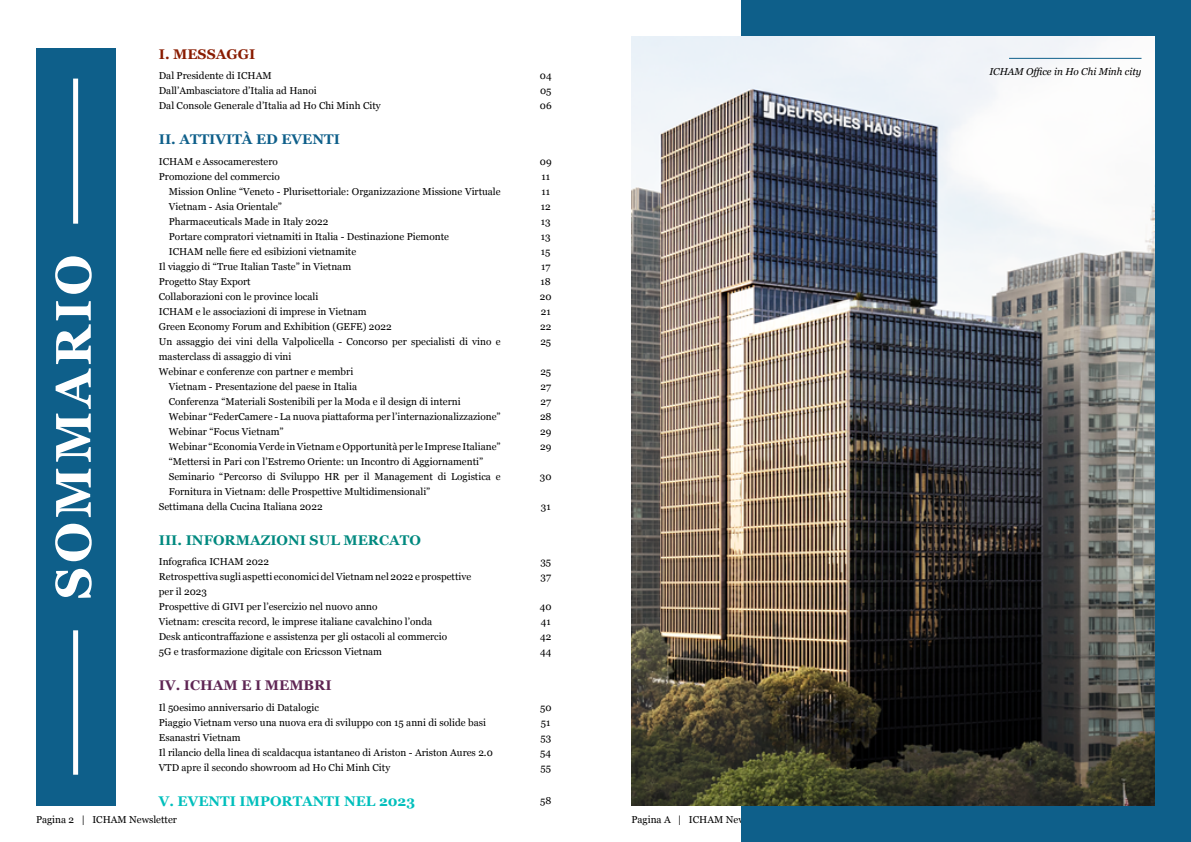
<style>
.page{position:relative;width:1191px;height:842px;background:#fff}
.page>*{position:absolute;margin:0;border:0;box-sizing:border-box;transform-origin:0 0}
.t1{font:700 50px "Georgia";letter-spacing:.08em;color:#fff}
.t2{font:700 14px "Georgia";color:#00897f}
.t3{font:700 14px "Georgia";color:#00bfbc}
.t4{font:700 14px "Georgia";color:#0e5f8a}
.t5{font:700 14px "Georgia";color:#5f2654}
.t6{font:700 14px "Georgia";color:#891b00}
.t7{font:10px/15px "Georgia";color:#000}
.t8{font:italic 10px "Georgia";color:#000}
</style>
<div class="page">
<div style="left:36px;top:48px;width:79px;height:758px;background:#0e5f8a"></div>
<div style="left:741px;top:0;width:450px;height:842px;background:#0e5f8a"></div>
<img style="left:631px;top:36px;width:524px;height:770px">
<div style="left:73px;top:630px;width:5px;height:145px;background:#fff"></div>
<div style="left:73px;top:79px;width:5px;height:145px;background:#fff"></div>
<hr style="left:1009px;top:58px;width:132px;height:1px;background:#0e5f8a">
<h1 class="t1" style="left:36px;top:599px;width:346px;rotate:-90deg">SOMMARIO</h1>
<h2 class="t6" style="left:159px;top:43px;width:98px">I. MESSAGGI</h2>
<p class="t7" style="left:159px;top:68px;width:223px">Dal Presidente di ICHAM<br>Dall’Ambasciatore d’Italia ad Hanoi<br>Dal Console Generale d’Italia ad Ho Chi Minh City</p>
<p class="t7" style="left:540px;top:68px;width:13px;text-align:justify">04<br>05<br>06</p>
<h2 class="t4" style="left:159px;top:129px;width:183px">II. ATTIVITÀ ED EVENTI</h2>
<p class="t7" style="left:159px;top:153px;width:121px">ICHAM e Assocamerestero</p>
<p class="t7" style="left:159px;top:168px;width:122px">Promozione del commercio</p>
<p class="t7" style="left:169px;top:183px;width:333px">Mission Online “Veneto - Plurisettoriale: Organizzazione Missione Virtuale</p>
<p class="t7" style="left:169px;top:198px;width:115px">Vietnam - Asia Orientale”</p>
<p class="t7" style="left:169px;top:213px;width:161px">Pharmaceuticals Made in Italy 2022</p>
<p class="t7" style="left:169px;top:228px;width:282px">Portare compratori vietnamiti in Italia - Destinazione Piemonte</p>
<p class="t7" style="left:169px;top:243px;width:189px">ICHAM nelle fiere ed esibizioni vietnamite</p>
<p class="t7" style="left:159px;top:258px;width:194px">Il viaggio di “True Italian Taste” in Vietnam</p>
<p class="t7" style="left:159px;top:273px;width:93px">Progetto Stay Export</p>
<p class="t7" style="left:159px;top:288px;width:161px">Collaborazioni con le province locali</p>
<p class="t7" style="left:159px;top:303px;width:209px">ICHAM e le associazioni di imprese in Vietnam</p>
<p class="t7" style="left:159px;top:318px;width:234px">Green Economy Forum and Exhibition (GEFE) 2022</p>
<p class="t7" style="left:159px;top:333px;width:343px">Un assaggio dei vini della Valpolicella - Concorso per specialisti di vino e</p>
<p class="t7" style="left:159px;top:348px;width:134px">masterclass di assaggio di vini</p>
<p class="t7" style="left:159px;top:363px;width:196px">Webinar e conferenze con partner e membri</p>
<p class="t7" style="left:169px;top:378px;width:190px">Vietnam - Presentazione del paese in Italia</p>
<p class="t7" style="left:169px;top:393px;width:293px">Conferenza “Materiali Sostenibili per la Moda e il design di interni</p>
<p class="t7" style="left:169px;top:408px;width:333px">Webinar “FederCamere - La nuova piattaforma per l’internazionalizzazione”</p>
<p class="t7" style="left:169px;top:423px;width:116px">Webinar “Focus Vietnam”</p>
<p class="t7" style="left:169px;top:438px;width:333px">Webinar “Economia Verde in Vietnam e Opportunità per le Imprese Italiane”</p>
<p class="t7" style="left:169px;top:453px;width:316px">“Mettersi in Pari con l’Estremo Oriente: un Incontro di Aggiornamenti”</p>
<p class="t7" style="left:169px;top:468px;width:333px">Seminario “Percorso di Sviluppo HR per il Management di Logistica e</p>
<p class="t7" style="left:169px;top:483px;width:263px">Fornitura in Vietnam: delle Prospettive Multidimensionali”</p>
<p class="t7" style="left:159px;top:498px;width:165px">Settimana della Cucina Italiana 2022</p>
<p class="t7" style="left:540px;top:153px;width:13px">09<br>11<br>11<br>12<br>13<br>13<br>15<br>17<br>18<br>20<br>21<br>22<br>25</p>
<p class="t7" style="left:540px;top:363px;width:13px;text-align:justify">25<br>27<br>27<br>28<br>29<br>29</p>
<p class="t7" style="left:540px;top:468px;width:13px">30</p>
<p class="t7" style="left:541px;top:498px;width:11px">31</p>
<h2 class="t2" style="left:159px;top:529px;width:263px">III. INFORMAZIONI SUL MERCATO</h2>
<p class="t7" style="left:159px;top:554px;width:314px">Infografica ICHAM 2022<br>Retrospettiva sugli aspetti economici del Vietnam nel 2022 e prospettive per il 2023<br>Prospettive di GIVI per l’esercizio nel nuovo anno<br>Vietnam: crescita record, le imprese italiane cavalchino l’onda<br>Desk anticontraffazione e assistenza per gli ostacoli al commercio<br>5G e trasformazione digitale con Ericsson Vietnam</p>
<p class="t7" style="left:540px;top:554px;width:12px">35<br>37</p>
<p class="t7" style="left:540px;top:599px;width:13px;text-align:justify">40<br>41<br>42<br>44</p>
<h2 class="t5" style="left:159px;top:675px;width:174px">IV. ICHAM E I MEMBRI</h2>
<p class="t7" style="left:159px;top:700px;width:335px">Il 50esimo anniversario di Datalogic<br>Piaggio Vietnam verso una nuova era di sviluppo con 15 anni di solide basi Esanastri Vietnam<br>Il rilancio della linea di scaldacqua istantaneo di Ariston - Ariston Aures 2.0<br>VTD apre il secondo showroom ad Ho Chi Minh City</p>
<p class="t7" style="left:540px;top:700px;width:13px;text-align:justify">50<br>51<br>53<br>54<br>55</p>
<h2 class="t3" style="left:159px;top:790px;width:258px">V. EVENTI IMPORTANTI NEL 2023</h2>
<p class="t7" style="left:540px;top:793px;width:13px">58</p>
<p class="t7" style="left:36px;top:811px;width:142px">Pagina 2 | ICHAM Newsletter</p>
<p class="t7" style="left:631px;top:811px;width:144px">Pagina A | ICHAM Newsletter</p>
<p class="t8" style="left:989px;top:64px;width:154px">ICHAM Office in Ho Chi Minh city</p>
</div>
